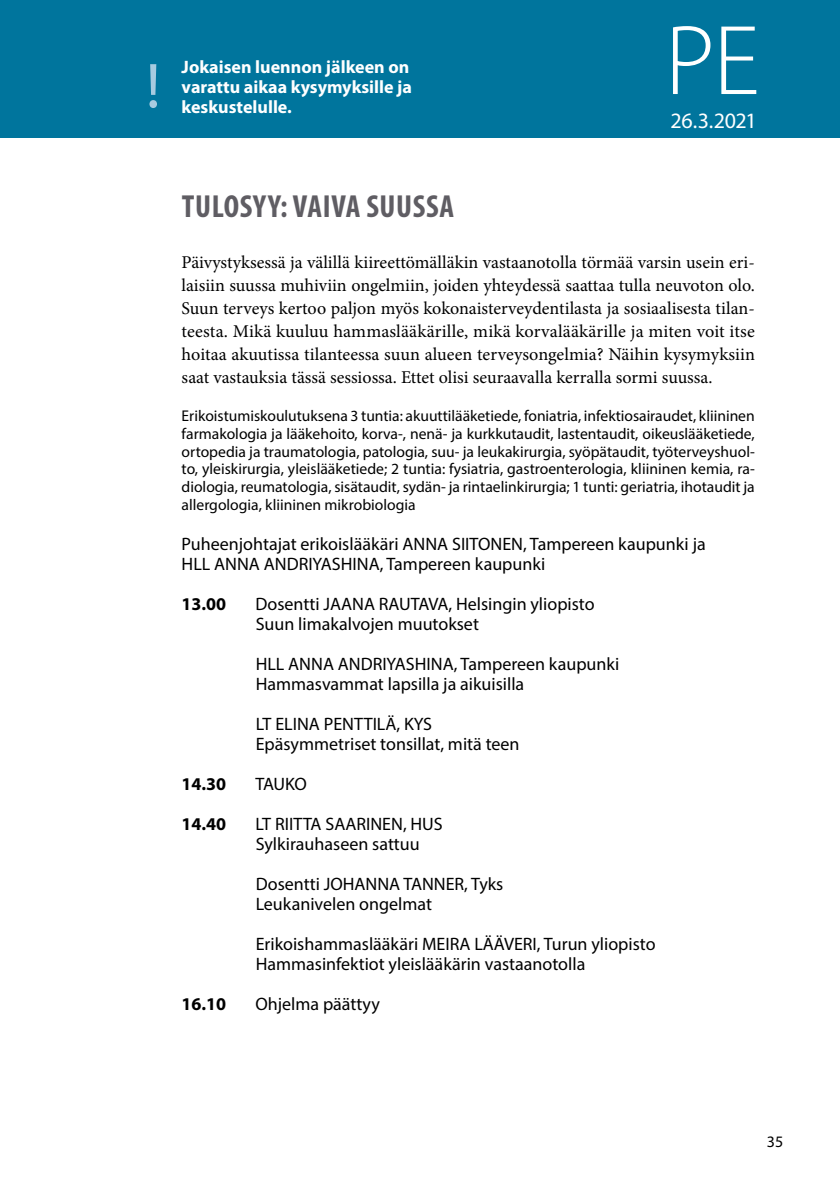
<style>
.page{position:relative;width:840px;height:1191px;background:#fff}
.page>*{position:absolute;margin:0;border:0;box-sizing:border-box;transform-origin:0 0}
.t1{font:300 100px "Myriad Pro";color:#fff}
.t2{font:64px "Myriad Pro";color:#a7cbe0}
.t3{font:700 condensed 32px "Myriad Pro";letter-spacing:.02em;color:#5f5d63}
.t4{font:22px "Myriad Pro";letter-spacing:-.025em;color:#fff}
.t5{font:18px/20px "Myriad Pro";color:#000}
.t6{font:18px/23px "Minion Pro";color:#000;text-align:justify}
.t7{font:700 18px/20px "Myriad Pro";color:#fff}
.t8{font:700 18px "Myriad Pro";color:#000}
.t9{font:16px "Myriad Pro";color:#000}
.t10{font:15.6px/17.8px "Myriad Pro";color:#000;text-align:justify}
</style>
<div class="page">
<div style="left:0;top:0;width:839px;height:138px;background:#00759d"></div>
<h2 class="t2" style="left:146px;top:46px;width:16px">!</h2>
<p class="t7" style="left:181px;top:56px;width:232px">Jokaisen luennon jälkeen on varattu aikaa kysymyksille ja keskustelulle.</p>
<h1 class="t1" style="left:664px;top:0;width:96px">PE</h1>
<p class="t4" style="left:670px;top:107px;width:88px">26.3.2021</p>
<h3 class="t3" style="left:182px;top:186px;width:273px">TULOSYY: VAIVA SUUSSA</h3>
<p class="t6" style="left:181px;top:251px;width:574px">Päivystyksessä ja välillä kiireettömälläkin vastaanotolla törmää varsin usein eri&shy;laisiin suussa muhiviin ongelmiin, joiden yhteydessä saattaa tulla neuvoton olo.<br>Suun terveys kertoo paljon myös kokonaisterveydentilasta ja sosiaalisesta tilan&shy;teesta. Mikä kuuluu hammaslääkärille, mikä korvalääkärille ja miten voit itse hoitaa akuutissa tilanteessa suun alueen terveysongelmia? Näihin kysymyksiin saat vastauksia tässä sessiossa. Ettet olisi seuraavalla kerralla sormi suussa.</p>
<p class="t10" style="left:181px;top:406px;width:574px">Erikoistumiskoulutuksena 3 tuntia: akuuttilääketiede, foniatria, infektiosairaudet, kliininen farmakologia ja lääkehoito, korva-, nenä- ja kurkkutaudit, lastentaudit, oikeuslääketiede, ortopedia ja traumatologia, patologia, suu- ja leukakirurgia, syöpätaudit, työterveyshuol&shy;to, yleiskirurgia, yleislääketiede; 2 tuntia: fysiatria, gastroenterologia, kliininen kemia, ra&shy;diologia, reumatologia, sisätaudit, sydän- ja rintaelinkirurgia; 1 tunti: geriatria, ihotaudit ja allergologia, kliininen mikrobiologia</p>
<p class="t5" style="left:181px;top:534px;width:525px">Puheenjohtajat erikoislääkäri ANNA SIITONEN, Tampereen kaupunki ja<br>HLL ANNA ANDRIYASHINA, Tampereen kaupunki</p>
<p class="t8" style="left:181px;top:592px;width:46px">13.00</p>
<p class="t5" style="left:255px;top:594px;width:340px">Dosentti JAANA RAUTAVA, Helsingin yliopisto<br>Suun limakalvojen muutokset</p>
<p class="t5" style="left:255px;top:654px;width:365px">HLL ANNA ANDRIYASHINA, Tampereen kaupunki<br>Hammasvammat lapsilla ja aikuisilla</p>
<p class="t5" style="left:255px;top:714px;width:265px">LT ELINA PENTTILÄ, KYS<br>Epäsymmetriset tonsillat, mitä teen</p>
<p class="t8" style="left:181px;top:772px;width:46px">14.30</p>
<p class="t5" style="left:255px;top:774px;width:53px">TAUKO</p>
<p class="t8" style="left:181px;top:812px;width:46px">14.40</p>
<p class="t5" style="left:255px;top:814px;width:189px">LT RIITTA SAARINEN, HUS<br>Sylkirauhaseen sattuu</p>
<p class="t5" style="left:255px;top:874px;width:249px">Dosentti JOHANNA TANNER, Tyks<br>Leukanivelen ongelmat</p>
<p class="t5" style="left:255px;top:933px;width:401px">Erikoishammaslääkäri MEIRA LÄÄVERI, Turun yliopisto<br>Hammasinfektiot yleislääkärin vastaanotolla</p>
<p class="t8" style="left:181px;top:992px;width:46px">16.10</p>
<p class="t5" style="left:255px;top:993px;width:126px">Ohjelma päättyy</p>
<p class="t9" style="left:766px;top:1132px;width:18px">35</p>
</div>
